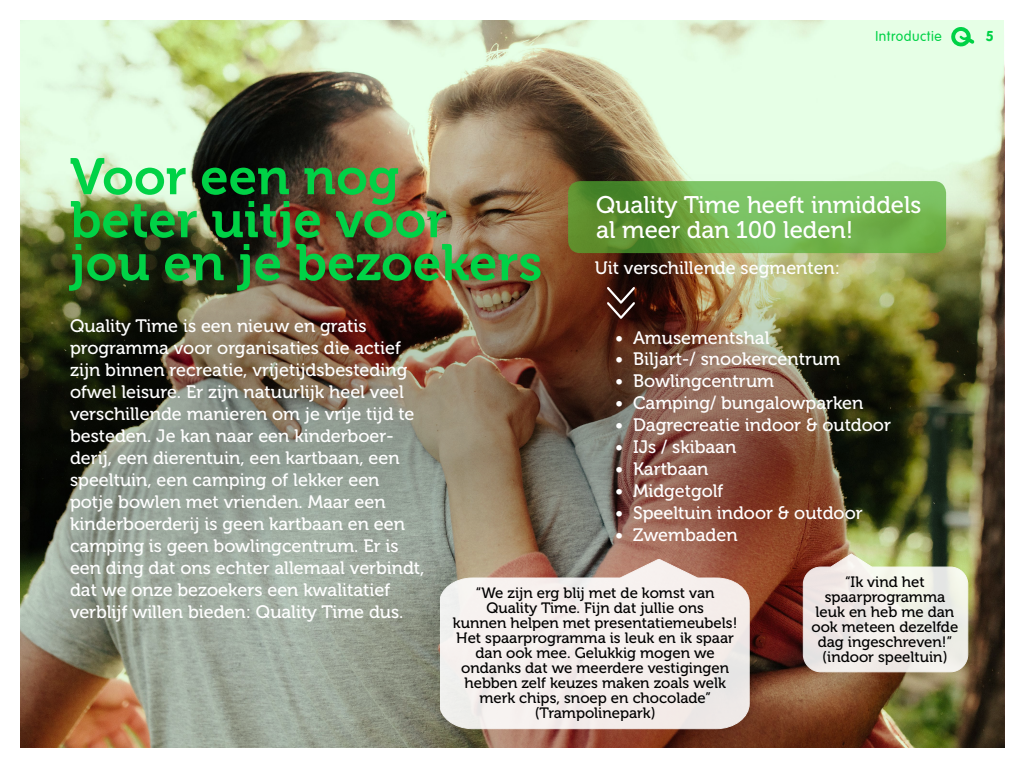
<style>
.page{position:relative;width:1024px;height:768px;background:#fff}
.page>*{position:absolute;margin:0;border:0;box-sizing:border-box;transform-origin:0 0}
.t1{font:51px/43px "Museo 700";color:#00d246}
.t2{font:24px/25px "Museo 500";color:#fff}
.t3{font:18px/22px "Museo 500";color:#fff}
.t4{font:15px/15px "Museo 500";color:#000;text-align:center}
.t5{font:300 14px "VAG Rounded";letter-spacing:.035em;color:#00d246}
.t6{font:14px "VAG Rounded Bold";color:#00d246}
</style>
<div class="page">
<img style="left:20px;top:20px;width:984px;height:728px">
<img style="left:20px;top:174px;width:984px;height:428px">
<svg style="left:950px;top:26px;width:24px;height:22px"></svg>
<svg style="left:568px;top:181px;width:378px;height:72px;background:#6dac4b"></svg>
<svg style="left:440px;top:559px;width:309px;height:170px"></svg>
<svg style="left:803px;top:554px;width:165px;height:118px;background:#e5e1d7"></svg>
<svg style="left:605px;top:270px;width:32px;height:51px;background:#432822"></svg>
<h1 class="t1" style="left:70px;top:156px;width:474px">Voor een nog<br>beter uitje voor<br>jou en je bezoekers</h1>
<p class="t5" style="left:876px;top:28px;width:68px">Introductie</p>
<p class="t6" style="left:986px;top:28px;width:10px">5</p>
<h2 class="t2" style="left:596px;top:193px;width:327px">Quality Time heeft inmiddels al meer dan 100 leden!</h2>
<p class="t3" style="left:595px;top:257px;width:247px">Uit verschillende segmenten:</p>
<p class="t3" style="left:70px;top:315px;width:356px">Quality Time is een nieuw en gratis programma voor organisaties die actief zijn binnen recreatie, vrijetijdsbesteding ofwel leisure. Er zijn natuurlijk heel veel verschillende manieren om je vrije tijd te besteden. Je kan naar een kinderboer&shy;derij, een dierentuin, een kartbaan, een speeltuin, een camping of lekker een potje bowlen met vrienden. Maar een kinderboerderij is geen kartbaan en een camping is geen bowlingcentrum. Er is een ding dat ons echter allemaal verbindt, dat we onze bezoekers een kwalitatief verblijf willen bieden: Quality Time dus.</p>
<p class="t3" style="left:615px;top:327px;width:156px">• Amusementshal</p>
<p class="t3" style="left:615px;top:349px;width:227px">• Biljart-/ snookercentrum</p>
<p class="t3" style="left:615px;top:371px;width:161px">• Bowlingcentrum</p>
<p class="t3" style="left:615px;top:393px;width:250px">• Camping/ bungalowparken</p>
<p class="t3" style="left:615px;top:415px;width:277px">• Dagrecreatie indoor &amp; outdoor</p>
<p class="t3" style="left:615px;top:437px;width:123px">• IJs / skibaan</p>
<p class="t3" style="left:615px;top:459px;width:95px">• Kartbaan</p>
<p class="t3" style="left:615px;top:481px;width:110px">• Midgetgolf</p>
<p class="t3" style="left:615px;top:503px;width:249px">• Speeltuin indoor &amp; outdoor</p>
<p class="t3" style="left:615px;top:525px;width:124px">• Zwembaden</p>
<p class="t4" style="left:453px;top:586px;width:286px">“We zijn erg blij met de komst van<br>Quality Time. Fijn dat jullie ons<br>kunnen helpen met presentatiemeubels!<br>Het spaarprogramma is leuk en ik spaar dan ook mee. Gelukkig mogen we ondanks dat we meerdere vestigingen hebben zelf keuzes maken zoals welk merk chips, snoep en chocolade” (Trampolinepark)</p>
<p class="t4" style="left:812px;top:574px;width:148px">“Ik vind het spaarprogramma leuk en heb me dan ook meteen dezelfde dag ingeschreven!” (indoor speeltuin)</p>
</div>
